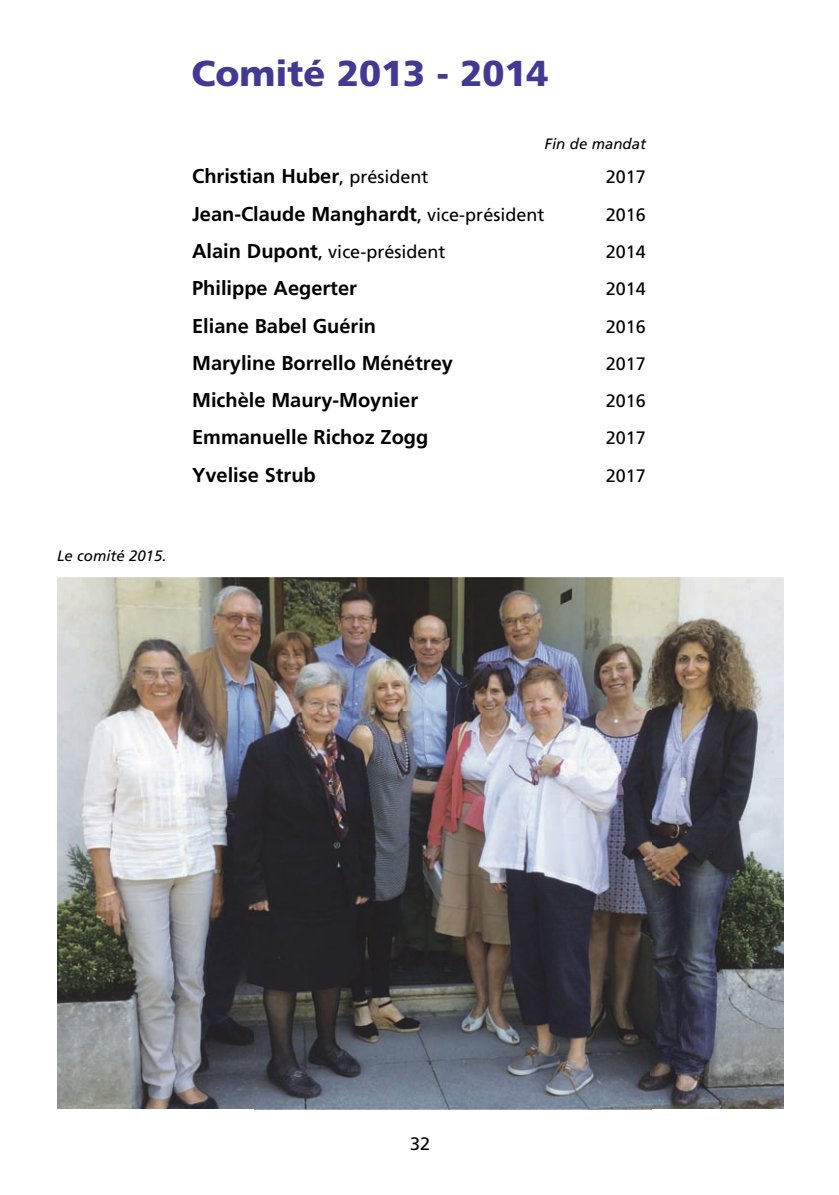
<style>
.page{position:relative;width:839px;height:1195px;background:#fff}
.page>*{position:absolute;margin:0;border:0;box-sizing:border-box;transform-origin:0 0}
.t1{font:900 36px "Frutiger LT Std";color:#413992}
.t2{font:700 20px "Frutiger LT Std";color:#000001}
.t3{font:18px "Frutiger LT Std";color:#000001}
.t4{font:italic 15px "Frutiger LT Std";color:#000001}
.s1{font-weight:400;font-size:18px}
.s2{font-weight:700;font-size:20px}
</style>
<div class="page">
<img style="left:57px;top:577px;width:726px;height:532px">
<h1 class="t1" style="left:191px;top:59px;width:358px">Comité 2013 - 2014</h1>
<p class="t4" style="left:544px;top:138px;width:103px">Fin de mandat</p>
<p class="t2" style="left:192px;top:168px;width:238px">Christian Huber<span class="s1">, président</span></p>
<p class="t3" style="left:606px;top:170px;width:42px">2017</p>
<p class="t2" style="left:192px;top:206px;width:354px">Jean-Claude Manghardt<span class="s1">, vice-président</span></p>
<p class="t3" style="left:606px;top:207px;width:42px">2016</p>
<p class="t3" style="left:192px;top:244px;width:255px"><span class="s2">Alain Dupont</span>, vice-président</p>
<p class="t3" style="left:606px;top:244px;width:42px">2014</p>
<p class="t2" style="left:192px;top:280px;width:166px">Philippe Aegerter</p>
<p class="t3" style="left:606px;top:282px;width:42px">2014</p>
<p class="t2" style="left:192px;top:317px;width:185px">Eliane Babel Guérin</p>
<p class="t3" style="left:606px;top:319px;width:42px">2016</p>
<p class="t2" style="left:192px;top:355px;width:262px">Maryline Borrello Ménétrey</p>
<p class="t3" style="left:606px;top:356px;width:42px">2017</p>
<p class="t2" style="left:192px;top:392px;width:227px">Michèle Maury-Moynier</p>
<p class="t3" style="left:606px;top:394px;width:42px">2016</p>
<p class="t2" style="left:192px;top:429px;width:238px">Emmanuelle Richoz Zogg</p>
<p class="t3" style="left:606px;top:431px;width:42px">2017</p>
<p class="t2" style="left:192px;top:467px;width:125px">Yvelise Strub</p>
<p class="t3" style="left:606px;top:468px;width:42px">2017</p>
<p class="t4" style="left:57px;top:550px;width:111px">Le comité 2015.</p>
<p class="t3" style="left:410px;top:1137px;width:22px">32</p>
</div>
